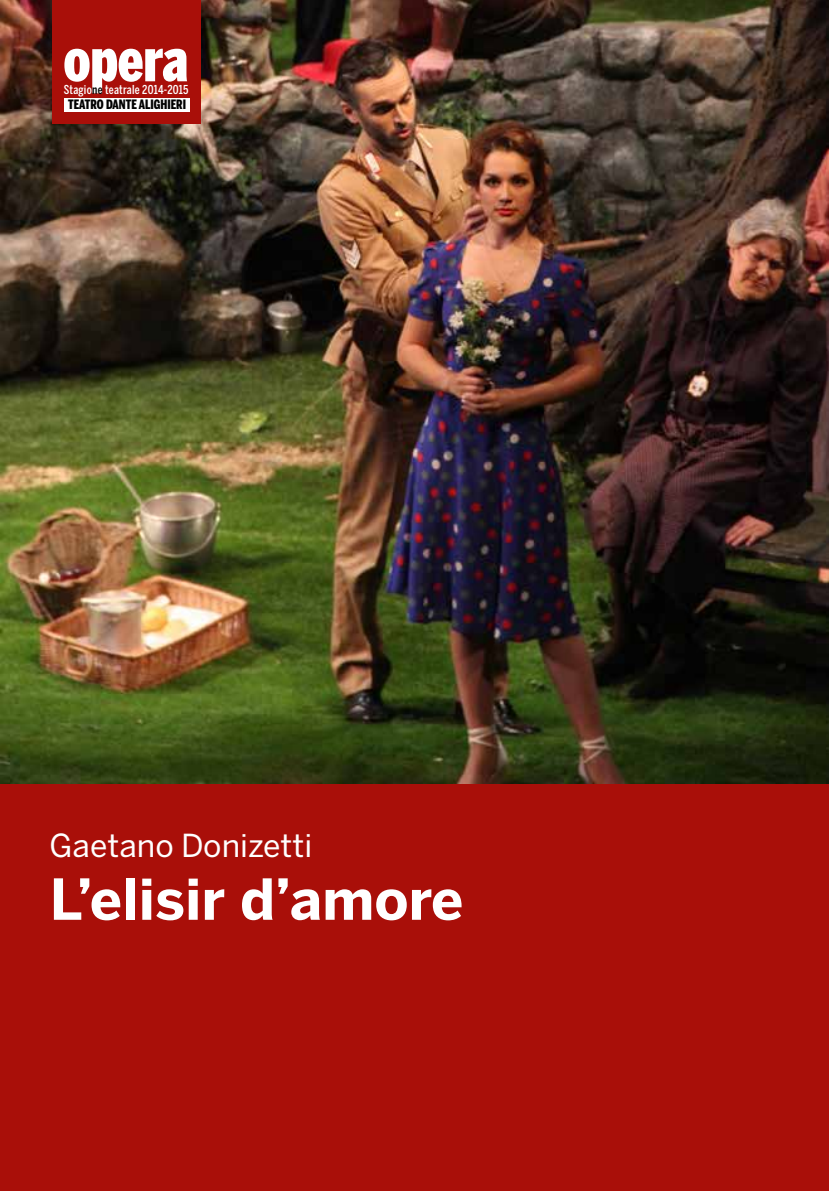
<style>
.page{position:relative;width:829px;height:1191px;background:#fff}
.page>*{position:absolute;margin:0;border:0;box-sizing:border-box;transform-origin:0 0}
.t1{font:900 60.02px "Benton Sans Comp";color:#fff}
.t2{font:700 56px "Benton Sans";color:#fff}
.t3{font:31.5px "Benton Sans";color:#fff}
.t4{font:900 12.78px "Benton Sans Comp";color:#000}
.t5{font:500 12.25px "Benton Sans Comp";letter-spacing:.02em;color:#fff}
.s1{color:#000}
</style>
<div class="page">
<img style="left:0;top:0;width:828px;height:784px">
<div style="left:0;top:784px;width:828px;height:407px;background:#a90f09"></div>
<div style="left:52px;top:0;width:149px;height:123px;background:#a90f09"></div>
<div style="left:64px;top:98px;width:125px;height:14px;background:#fff"></div>
<h1 class="t1" style="left:64px;top:24px;width:126px">opera</h1>
<p class="t5" style="left:64px;top:82px;width:126px">Stagio<span class="s1">ne</span> teatrale 2014-2015</p>
<p class="t4" style="left:68px;top:97px;width:119px">TEATRO DANTE ALIGHIERI</p>
<h3 class="t3" style="left:50px;top:826px;width:264px">Gaetano Donizetti</h3>
<h2 class="t2" style="left:50px;top:866px;width:415px">L’elisir d’amore</h2>
</div>
